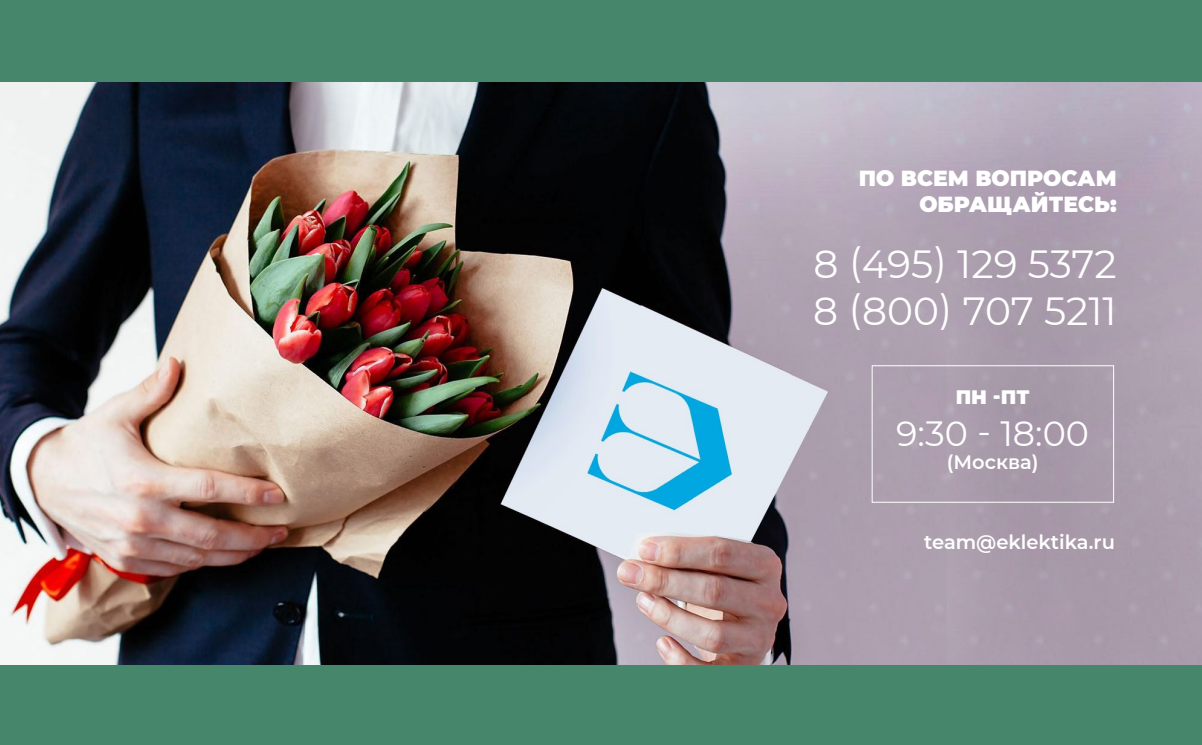
<style>
.page{position:relative;width:1202px;height:745px;background:#fff}
.page>*{position:absolute;margin:0;border:0;box-sizing:border-box;transform-origin:0 0}
.t1{font:39.12px/47px "Montserrat";color:#fff}
.t2{font:35px "Montserrat";color:#fff}
.t3{font:900 21.75px/26.1px "Montserrat";color:#fff;text-align:right}
.t4{font:600 19.38px "Montserrat";color:#fff}
.t5{font:900 19.38px "Montserrat";color:#fff}
</style>
<div class="page">
<div style="left:0;top:0;width:1201px;height:744px;background:#46866a"></div>
<img style="left:0;top:82px;width:1201px;height:581px">
<div style="left:871px;top:365px;width:242px;height:137px;border:1px solid #fff"></div>
<p class="t3" style="left:858px;top:164px;width:259px">по всем вопросам обращайтесь:</p>
<h1 class="t1" style="left:813px;top:239px;width:305px">8 (495) 129 5372<br>8 (800) 707 5211</h1>
<p class="t5" style="left:955px;top:382px;width:75px">пн -пт</p>
<h2 class="t2" style="left:896px;top:409px;width:194px">9:30 - 18:00</h2>
<p class="t4" style="left:946px;top:448px;width:93px">(Москва)</p>
<p class="t4" style="left:924px;top:528px;width:192px">team@eklektika.ru</p>
</div>
